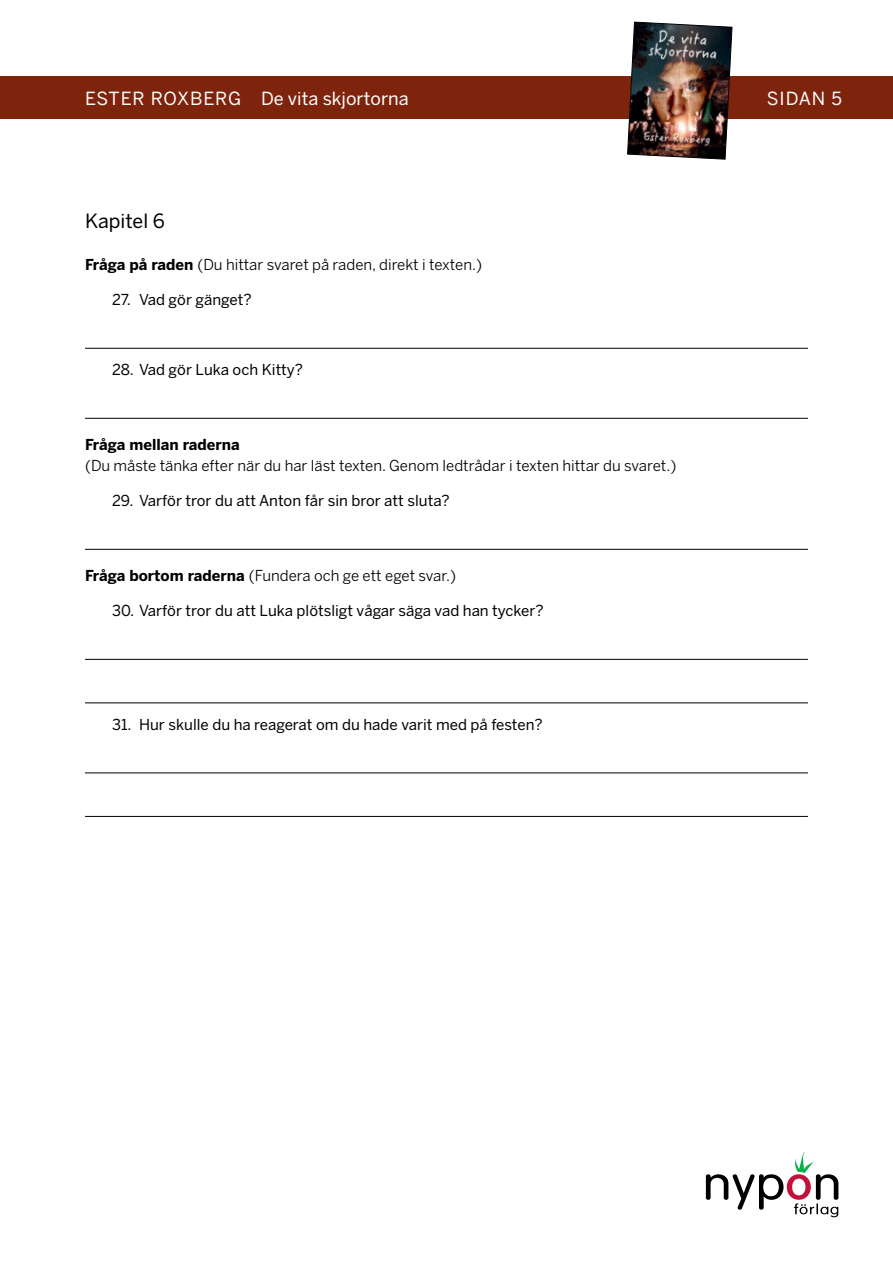
<style>
.page{position:relative;width:893px;height:1263px;background:#fff}
.page>*{position:absolute;margin:0;border:0;box-sizing:border-box;transform-origin:0 0}
.t1{font:19.5px "Benton Sans";color:#000}
.t2{font:18px "Benton Sans";color:#fff}
.t3{font:15px "Benton Sans";color:#000}
.t4{font:15px "Benton Sans";color:#000}
.t5{font:700 15px "Benton Sans";color:#000}
.s1{font-weight:700}
</style>
<div class="page">
<div style="left:0;top:77px;width:893px;height:42px;background:#7e240d"></div>
<img style="left:627px;top:21px;width:106px;height:139px">
<svg style="left:706px;top:1152px;width:132px;height:65px"></svg>
<hr style="left:85px;top:348px;width:723px;height:1px;background:#000">
<hr style="left:85px;top:418px;width:723px;height:1px;background:#000">
<hr style="left:85px;top:549px;width:723px;height:1px;background:#000">
<hr style="left:85px;top:659px;width:723px;height:1px;background:#000">
<hr style="left:85px;top:702px;width:723px;height:1px;background:#000">
<hr style="left:85px;top:772px;width:723px;height:1px;background:#000">
<hr style="left:85px;top:816px;width:723px;height:1px;background:#000">
<p class="t2" style="left:85px;top:88px;width:325px">ESTER ROXBERG De vita skjortorna</p>
<p class="t2" style="left:767px;top:88px;width:77px">SIDAN 5</p>
<h1 class="t1" style="left:85px;top:210px;width:81px">Kapitel 6</h1>
<p class="t4" style="left:85px;top:256px;width:399px"><span class="s1">Fråga på raden</span> (Du hittar svaret på raden, direkt i texten.)</p>
<p class="t3" style="left:112px;top:291px;width:141px">27. Vad gör gänget?</p>
<p class="t3" style="left:112px;top:361px;width:192px">28. Vad gör Luka och Kitty?</p>
<p class="t5" style="left:85px;top:436px;width:156px">Fråga mellan raderna</p>
<p class="t4" style="left:85px;top:457px;width:593px">(Du måste tänka efter när du har läst texten. Genom ledtrådar i texten hittar du svaret.)</p>
<p class="t3" style="left:112px;top:492px;width:339px">29. Varför tror du att Anton får sin bror att sluta?</p>
<p class="t4" style="left:85px;top:567px;width:373px"><span class="s1">Fråga bortom raderna</span> (Fundera och ge ett eget svar.)</p>
<p class="t3" style="left:112px;top:602px;width:433px">30. Varför tror du att Luka plötsligt vågar säga vad han tycker?</p>
<p class="t3" style="left:112px;top:716px;width:432px">31. Hur skulle du ha reagerat om du hade varit med på festen?</p>
</div>
